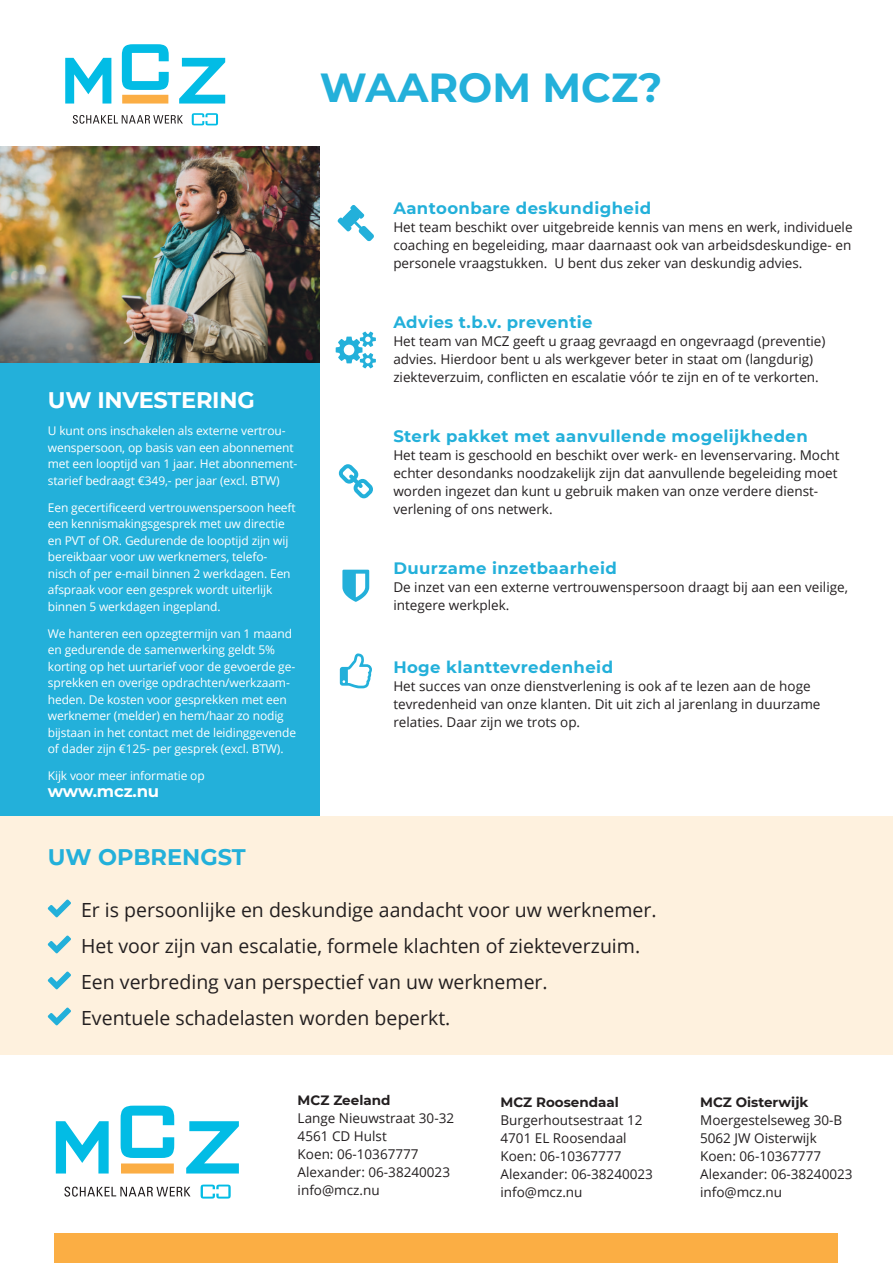
<style>
.page{position:relative;width:893px;height:1263px;background:#fff}
.page>*{position:absolute;margin:0;border:0;box-sizing:border-box;transform-origin:0 0}
.t1{font:700 40.5px "Montserrat";color:#23b0da}
.t2{font:700 22.5px "Montserrat";letter-spacing:-.01em;color:#fff}
.t3{font:700 22.5px "Montserrat";color:#23b0da}
.t4{font:19.5px/36px "Open Sans";color:#231f20}
.t5{font:700 16.5px "Montserrat";letter-spacing:.025em;color:#23b0da}
.t6{font:700 16.5px "Montserrat";letter-spacing:-.015em;color:#fff}
.t7{font:13.5px/18px "Open Sans";color:#231f20}
.t8{font:700 13.5px "Montserrat";color:#231f20}
.t9{font:12px/16.5px "Open Sans";letter-spacing:-.01em;color:#fff}
</style>
<div class="page">
<div style="left:0;top:363px;width:320px;height:483px;background:#23b0da"></div>
<div style="left:54px;top:1233px;width:784px;height:30px;background:#fbae44"></div>
<div style="left:0;top:816px;width:893px;height:238px;background:#fef1de"></div>
<img style="left:0;top:147px;width:320px;height:216px">
<svg style="left:48px;top:899px;width:23px;height:18px"></svg>
<svg style="left:48px;top:935px;width:23px;height:18px"></svg>
<svg style="left:48px;top:971px;width:23px;height:18px"></svg>
<svg style="left:48px;top:1007px;width:23px;height:18px"></svg>
<svg style="left:340px;top:653px;width:32px;height:35px"></svg>
<svg style="left:339px;top:464px;width:34px;height:34px"></svg>
<svg style="left:336px;top:331px;width:40px;height:37px"></svg>
<svg style="left:342px;top:570px;width:27px;height:32px"></svg>
<svg style="left:338px;top:205px;width:36px;height:36px"></svg>
<div style="left:123px;top:1165px;width:49px;height:7px;background:#fbae44"></div>
<div style="left:121px;top:1163px;width:53px;height:10px;border:3px solid #fbad44"></div>
<svg style="left:120px;top:1106px;width:55px;height:52px"></svg>
<svg style="left:186px;top:1121px;width:53px;height:53px"></svg>
<svg style="left:56px;top:1121px;width:53px;height:53px"></svg>
<svg style="left:64px;top:1186px;width:126px;height:10px"></svg>
<svg style="left:201px;top:1184px;width:30px;height:14px"></svg>
<div style="left:124px;top:96px;width:43px;height:6px;background:#fbae44"></div>
<div style="left:122px;top:95px;width:46px;height:9px;border:3px solid #fbad44"></div>
<svg style="left:121px;top:44px;width:48px;height:46px"></svg>
<svg style="left:179px;top:57px;width:46px;height:47px"></svg>
<svg style="left:65px;top:57px;width:47px;height:47px"></svg>
<svg style="left:73px;top:115px;width:110px;height:9px"></svg>
<svg style="left:192px;top:113px;width:26px;height:12px"></svg>
<h1 class="t1" style="left:320px;top:58px;width:344px">WAAROM MCZ?</h1>
<p class="t5" style="left:393px;top:196px;width:259px">Aantoonbare deskundigheid</p>
<p class="t7" style="left:393px;top:217px;width:461px;text-align:justify">Het team beschikt over uitgebreide kennis van mens en werk, individuele coaching en begeleiding, maar daarnaast ook van arbeidsdeskundige- en personele vraagstukken. U bent dus zeker van deskundig advies.</p>
<h2 class="t2" style="left:48px;top:384px;width:208px">UW INVESTERING</h2>
<p class="t9" style="left:48px;top:422px;width:251px">U kunt ons inschakelen als externe vertrou&shy;wenspersoon, op basis van een abonnement met een looptijd van 1 jaar. Het abonnement&shy;starief bedraagt €349,- per jaar (excl. BTW)</p>
<p class="t9" style="left:48px;top:499px;width:249px">Een gecertificeerd vertrouwenspersoon heeft een kennismakingsgesprek met uw directie en PVT of OR. Gedurende de looptijd zijn wij bereikbaar voor uw werknemers, telefo&shy;nisch of per e-mail binnen 2 werkdagen. Een afspraak voor een gesprek wordt uiterlijk binnen 5 werkdagen ingepland.</p>
<p class="t9" style="left:48px;top:625px;width:250px">We hanteren een opzegtermijn van 1 maand en gedurende de samenwerking geldt 5% korting op het uurtarief voor de gevoerde ge&shy;sprekken en overige opdrachten/werkzaam&shy;heden. De kosten voor gesprekken met een werknemer (melder) en hem/haar zo nodig bijstaan in het contact met de leidinggevende of dader zijn €125- per gesprek (excl. BTW).</p>
<p class="t9" style="left:48px;top:767px;width:158px">Kijk voor meer informatie op</p>
<p class="t6" style="left:48px;top:779px;width:113px">www.mcz.nu</p>
<p class="t5" style="left:393px;top:310px;width:201px">Advies t.b.v. preventie</p>
<p class="t7" style="left:393px;top:331px;width:434px">Het team van MCZ geeft u graag gevraagd en ongevraagd (preventie) advies. Hierdoor bent u als werkgever beter in staat om (langdurig) ziekteverzuim, conflicten en escalatie vóór te zijn en of te verkorten.</p>
<p class="t5" style="left:393px;top:424px;width:416px">Sterk pakket met aanvullende mogelijkheden</p>
<p class="t7" style="left:393px;top:445px;width:448px">Het team is geschoold en beschikt over werk- en levenservaring. Mocht echter desondanks noodzakelijk zijn dat aanvullende begeleiding moet worden ingezet dan kunt u gebruik maken van onze verdere dienst&shy;verlening of ons netwerk.</p>
<p class="t5" style="left:393px;top:556px;width:225px">Duurzame inzetbaarheid</p>
<p class="t7" style="left:393px;top:577px;width:456px">De inzet van een externe vertrouwenspersoon draagt bij aan een veilige, integere werkplek.</p>
<p class="t5" style="left:393px;top:655px;width:221px">Hoge klanttevredenheid</p>
<p class="t7" style="left:393px;top:676px;width:429px">Het succes van onze dienstverlening is ook af te lezen aan de hoge tevredenheid van onze klanten. Dit uit zich al jarenlang in duurzame relaties. Daar zijn we trots op.</p>
<h2 class="t3" style="left:48px;top:841px;width:199px">UW OPBRENGST</h2>
<h3 class="t4" style="left:81px;top:892px;width:577px">Er is persoonlijke en deskundige aandacht voor uw werknemer.<br>Het voor zijn van escalatie, formele klachten of ziekteverzuim.<br>Een verbreding van perspectief van uw werknemer.<br>Eventuele schadelasten worden beperkt.</h3>
<p class="t8" style="left:298px;top:1090px;width:94px">MCZ Zeeland</p>
<p class="t7" style="left:298px;top:1109px;width:158px">Lange Nieuwstraat 30-32<br>4561 CD Hulst<br>Koen: 06-10367777<br>Alexander: 06-38240023 info@mcz.nu</p>
<p class="t8" style="left:500px;top:1093px;width:120px">MCZ Roosendaal</p>
<p class="t7" style="left:500px;top:1111px;width:154px">Burgerhoutsestraat 12<br>4701 EL Roosendaal<br>Koen: 06-10367777<br>Alexander: 06-38240023 info@mcz.nu</p>
<p class="t8" style="left:700px;top:1093px;width:110px">MCZ Oisterwijk</p>
<p class="t7" style="left:700px;top:1111px;width:154px">Moergestelseweg 30-B<br>5062 JW Oisterwijk<br>Koen: 06-10367777<br>Alexander: 06-38240023 info@mcz.nu</p>
</div>
